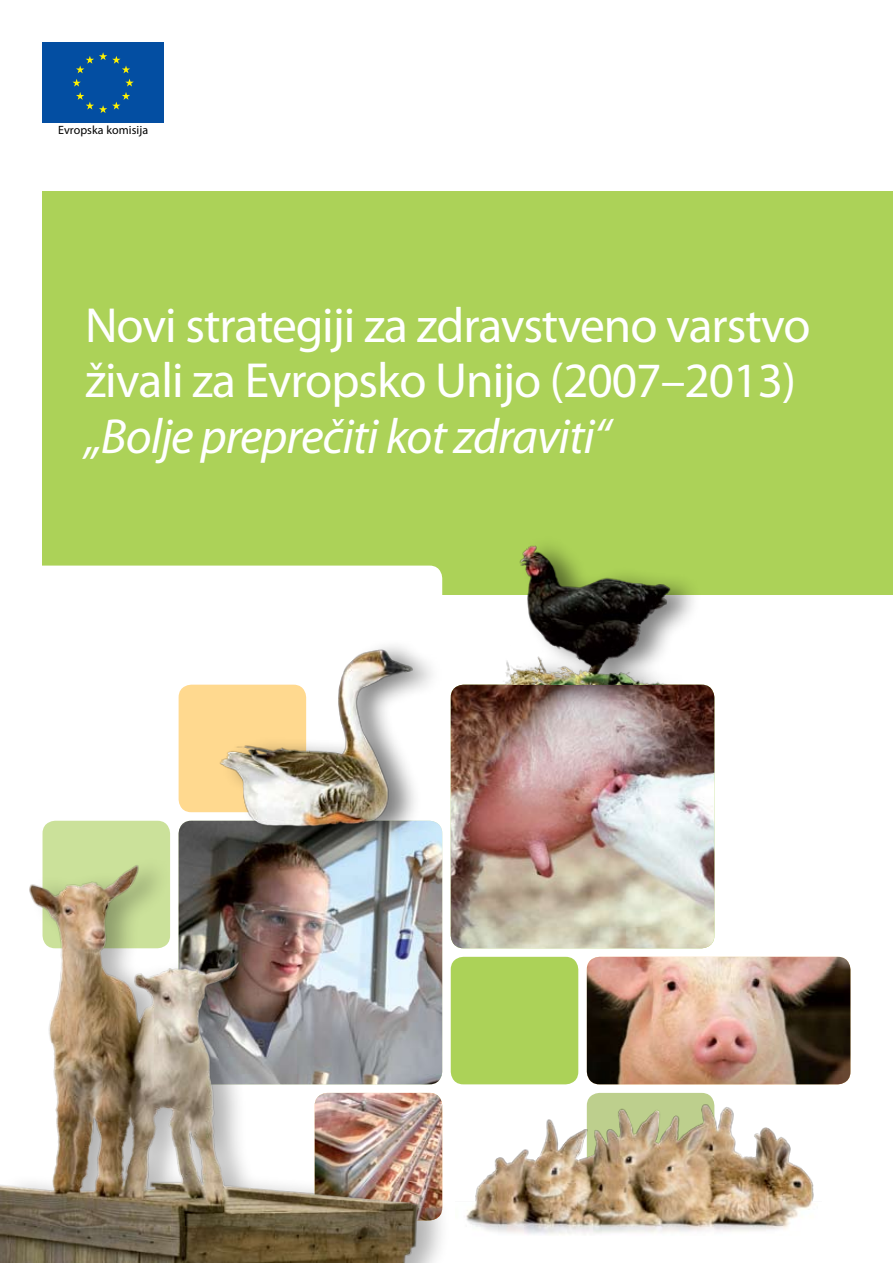
<style>
.page{position:relative;width:893px;height:1263px;background:#fff}
.page>*{position:absolute;margin:0;border:0;box-sizing:border-box;transform-origin:0 0}
.t1{font:49.5px/55.5px "Myriad Pro";letter-spacing:-.02em;color:#fff}
.t2{font:italic 49.5px "Myriad Pro";letter-spacing:-.02em;color:#fff}
.t3{font:12px "Myriad Pro";letter-spacing:.005em;color:#000}
</style>
<div class="page">
<div style="left:43px;top:191px;width:850px;height:404px;background:#acd258"></div>
<div style="left:43px;top:43px;width:121px;height:80px;background:#034ea2"></div>
<svg style="left:72px;top:79px;width:62px;height:34px"></svg>
<svg style="left:76px;top:52px;width:54px;height:21px"></svg>
<div style="left:0;top:566px;width:442px;height:85px;background:#fff;border-radius:13px"></div>
<div style="left:451px;top:957px;width:127px;height:127px;background:#acd258;border-radius:13px"></div>
<div style="left:179px;top:685px;width:127px;height:127px;background:#ffd98f;border-radius:13px"></div>
<div style="left:43px;top:821px;width:127px;height:127px;background:#cbe19a;border-radius:13px"></div>
<img style="left:466px;top:685px;width:248px;height:263px">
<div style="left:498px;top:532px;width:229px;height:186px;background:#000;opacity:.5"></div>
<img style="left:499px;top:545px;width:182px;height:140px">
<img style="left:587px;top:957px;width:263px;height:127px">
<div style="left:216px;top:636px;width:250px;height:231px;background:#000;opacity:.5"></div>
<img style="left:215px;top:646px;width:204px;height:186px">
<div style="left:0;top:851px;width:510px;height:412px;background:#000;opacity:.3"></div>
<img style="left:0;top:863px;width:420px;height:400px">
<div style="left:587px;top:1093px;width:127px;height:127px;background:#bdcf8d;border-radius:13px"></div>
<img style="left:455px;top:1098px;width:359px;height:142px">
<p class="t3" style="left:58px;top:123px;width:91px">Evropska komisija</p>
<p class="t1" style="left:85px;top:296px;width:727px">Novi strategiji za zdravstveno varstvo živali za Evropsko Unijo (2007–2013)</p>
<p class="t2" style="left:85px;top:405px;width:527px">„Bolje preprečiti kot zdraviti“</p>
</div>
